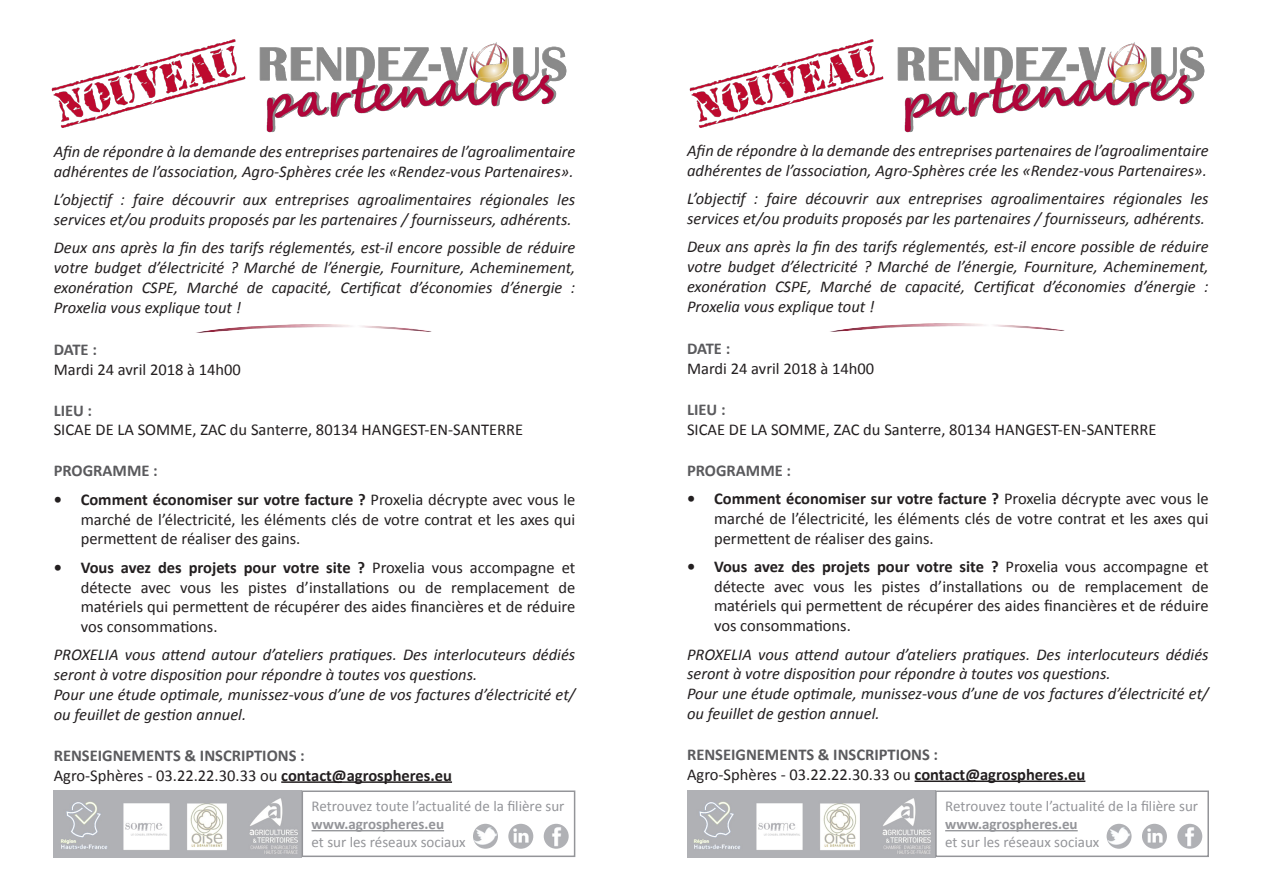
<style>
.page{position:relative;width:1263px;height:893px;background:#fff}
.page>*{position:absolute;margin:0;border:0;box-sizing:border-box;transform-origin:0 0}
.t1{font:italic 16.5px/19.8px "Calibri";color:#231f20}
.t2{font:16.5px/19.8px "Calibri";color:#231f20;text-align:justify}
.t3{font:700 16.5px "Calibri";color:#5a5a5d}
.t4{font:15px/18px "Calibri";color:#949599}
.s1{font-weight:700}
</style>
<div class="page">
<img style="left:259px;top:42px;width:308px;height:91px">
<img style="left:51px;top:39px;width:195px;height:89px">
<hr style="left:281px;top:781px;width:171px;height:2px;background:#231f20">
<img style="left:196px;top:324px;width:236px;height:9px">
<img style="left:897px;top:42px;width:308px;height:91px">
<img style="left:689px;top:39px;width:195px;height:89px">
<img style="left:54px;top:790px;width:248px;height:67px">
<hr style="left:312px;top:830px;width:132px;height:1px;background:#949599">
<div style="left:302px;top:790px;width:273px;height:67px;border:2px solid #949599"></div>
<img style="left:508px;top:824px;width:25px;height:25px;border-radius:12px">
<img style="left:473px;top:824px;width:25px;height:25px;border-radius:12px">
<img style="left:544px;top:824px;width:25px;height:25px;border-radius:12px">
<img style="left:687px;top:790px;width:248px;height:67px">
<hr style="left:945px;top:830px;width:133px;height:1px;background:#949599">
<div style="left:935px;top:790px;width:274px;height:67px;border:2px solid #949599"></div>
<img style="left:1142px;top:824px;width:25px;height:25px;border-radius:12px">
<img style="left:1106px;top:824px;width:25px;height:25px;border-radius:12px">
<img style="left:1177px;top:824px;width:25px;height:25px;border-radius:12px">
<hr style="left:914px;top:780px;width:171px;height:2px;background:#231f20">
<img style="left:830px;top:324px;width:235px;height:8px">
<p class="t1" style="left:687px;top:140px;width:523px">Afin de répondre à la demande des entreprises partenaires de l’agroalimentaire adhérentes de l’association, Agro-Sphères crée les «Rendez-vous Partenaires».</p>
<p class="t1" style="left:687px;top:188px;width:523px">L’objectif : faire découvrir aux entreprises agroalimentaires régionales les services et/ou produits proposés par les partenaires / fournisseurs, adhérents.</p>
<p class="t1" style="left:687px;top:236px;width:523px;text-align:justify">Deux ans après la fin des tarifs réglementés, est-il encore possible de réduire votre budget d’électricité ? Marché de l’énergie, Fourniture, Acheminement, exonération CSPE, Marché de capacité, Certificat d’économies d’énergie :<br>Proxelia vous explique tout !</p>
<p class="t3" style="left:687px;top:338px;width:45px">DATE :</p>
<p class="t2" style="left:687px;top:358px;width:189px">Mardi 24 avril 2018 à 14h00</p>
<p class="t3" style="left:687px;top:399px;width:40px">LIEU :</p>
<p class="t2" style="left:687px;top:419px;width:471px">SICAE DE LA SOMME, ZAC du Santerre, 80134 HANGEST-EN-SANTERRE</p>
<p class="t3" style="left:687px;top:460px;width:106px">PROGRAMME :</p>
<p class="t2" style="left:714px;top:489px;width:496px;text-indent:-27px"><span class="s1">• Comment économiser sur votre facture ?</span> Proxelia décrypte avec vous le marché de l’électricité, les éléments clés de votre contrat et les axes qui permettent de réaliser des gains.</p>
<p class="t2" style="left:714px;top:556px;width:496px;text-indent:-27px"><span class="s1">• Vous avez des projets pour votre site ?</span> Proxelia vous accompagne et détecte avec vous les pistes d’installations ou de remplacement de matériels qui permettent de récupérer des aides financières et de réduire vos consommations.</p>
<p class="t1" style="left:687px;top:644px;width:523px">PROXELIA vous attend autour d’ateliers pratiques. Des interlocuteurs dédiés seront à votre disposition pour répondre à toutes vos questions.</p>
<p class="t1" style="left:687px;top:683px;width:523px">Pour une étude optimale, munissez-vous d’une de vos factures d’électricité et/ ou feuillet de gestion annuel.</p>
<p class="t3" style="left:687px;top:744px;width:253px">RENSEIGNEMENTS &amp; INSCRIPTIONS :</p>
<p class="t2" style="left:687px;top:764px;width:400px">Agro-Sphères - 03.22.22.30.33 ou <span class="s1">contact@agrospheres.eu</span></p>
<p class="t1" style="left:54px;top:141px;width:523px">Afin de répondre à la demande des entreprises partenaires de l’agroalimentaire adhérentes de l’association, Agro-Sphères crée les «Rendez-vous Partenaires».</p>
<p class="t1" style="left:54px;top:189px;width:523px">L’objectif : faire découvrir aux entreprises agroalimentaires régionales les services et/ou produits proposés par les partenaires / fournisseurs, adhérents.</p>
<p class="t1" style="left:54px;top:237px;width:523px;text-align:justify">Deux ans après la fin des tarifs réglementés, est-il encore possible de réduire votre budget d’électricité ? Marché de l’énergie, Fourniture, Acheminement, exonération CSPE, Marché de capacité, Certificat d’économies d’énergie :<br>Proxelia vous explique tout !</p>
<p class="t3" style="left:54px;top:339px;width:45px">DATE :</p>
<p class="t2" style="left:54px;top:359px;width:189px">Mardi 24 avril 2018 à 14h00</p>
<p class="t3" style="left:54px;top:400px;width:40px">LIEU :</p>
<p class="t2" style="left:54px;top:420px;width:471px">SICAE DE LA SOMME, ZAC du Santerre, 80134 HANGEST-EN-SANTERRE</p>
<p class="t3" style="left:54px;top:460px;width:106px">PROGRAMME :</p>
<p class="t2" style="left:81px;top:489px;width:496px;text-indent:-27px"><span class="s1">• Comment économiser sur votre facture ?</span> Proxelia décrypte avec vous le marché de l’électricité, les éléments clés de votre contrat et les axes qui permettent de réaliser des gains.</p>
<p class="t2" style="left:81px;top:557px;width:496px;text-indent:-27px"><span class="s1">• Vous avez des projets pour votre site ?</span> Proxelia vous accompagne et détecte avec vous les pistes d’installations ou de remplacement de matériels qui permettent de récupérer des aides financières et de réduire vos consommations.</p>
<p class="t1" style="left:54px;top:644px;width:523px">PROXELIA vous attend autour d’ateliers pratiques. Des interlocuteurs dédiés seront à votre disposition pour répondre à toutes vos questions.</p>
<p class="t1" style="left:54px;top:684px;width:523px">Pour une étude optimale, munissez-vous d’une de vos factures d’électricité et/ ou feuillet de gestion annuel.</p>
<p class="t3" style="left:54px;top:745px;width:253px">RENSEIGNEMENTS &amp; INSCRIPTIONS :</p>
<p class="t2" style="left:54px;top:765px;width:400px">Agro-Sphères - 03.22.22.30.33 ou <span class="s1">contact@agrospheres.eu</span></p>
<p class="t4" style="left:312px;top:797px;width:254px">Retrouvez toute l’actualité de la filière sur <span class="s1">www.agrospheres.eu<br></span>et sur les réseaux sociaux</p>
<p class="t4" style="left:945px;top:797px;width:254px">Retrouvez toute l’actualité de la filière sur <span class="s1">www.agrospheres.eu<br></span>et sur les réseaux sociaux</p>
</div>
